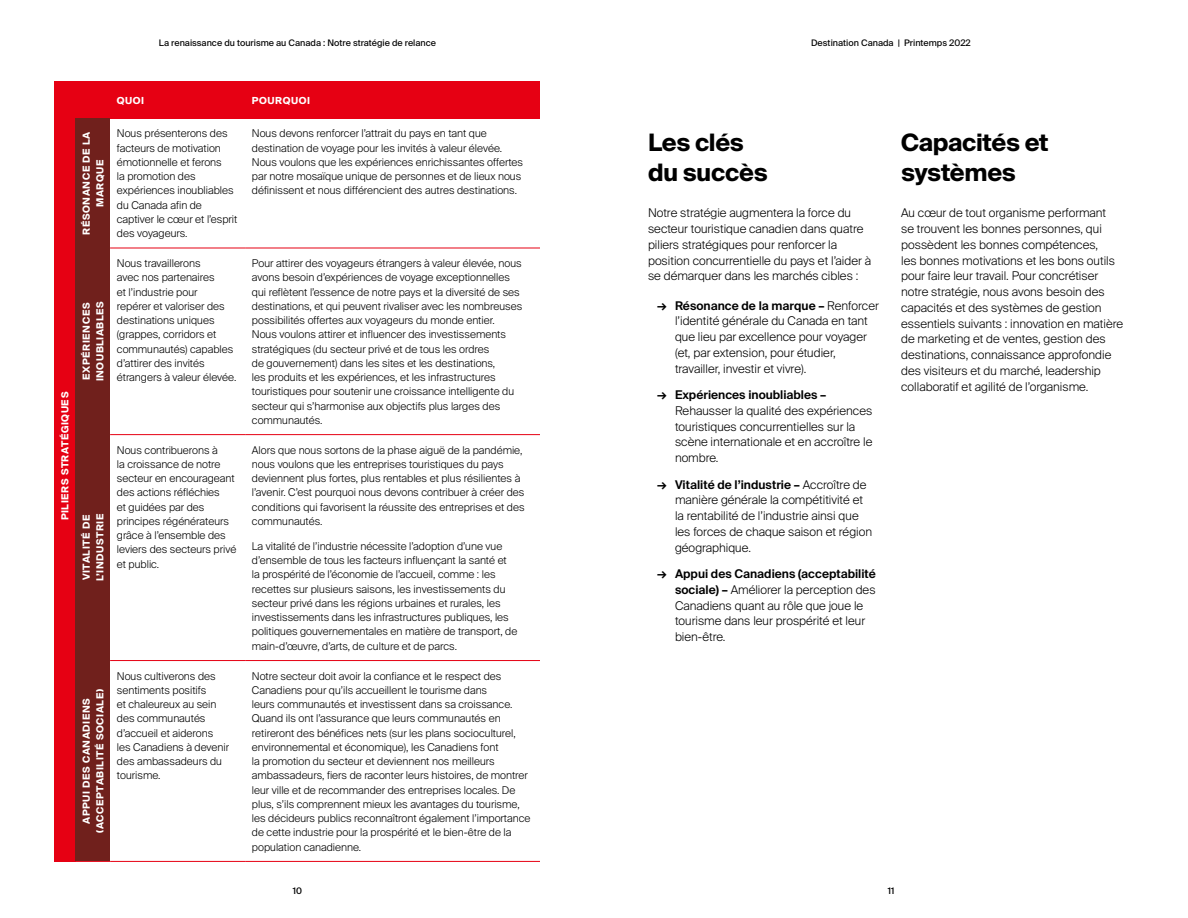
<style>
.page{position:relative;width:1188px;height:918px;background:#fff}
.page>*{position:absolute;margin:0;border:0;box-sizing:border-box;transform-origin:0 0}
.t1{font:700 24px/30px "Suisse Intl";letter-spacing:-.015em;color:#000}
.t2{font:300 12px/15.8px "Suisse Intl";color:#000}
.t3{font:600 12px "Suisse Intl";color:#000}
.t4{font:300 10.65px/14.2px "Suisse Intl";color:#000}
.t5{font:700 9.75px/13.5px "Suisse Intl";letter-spacing:.06em;color:#fff;text-align:center}
.t6{font:9px "Suisse Intl";color:#000}
.t7{font:500 9px "Suisse Intl";color:#000}
.s1{font-weight:600}
</style>
<div class="page">
<div style="left:54px;top:119px;width:22px;height:742px;background:#e60013"></div>
<hr style="left:110px;top:248px;width:135px;height:1px;background:#e60013">
<hr style="left:245px;top:248px;width:295px;height:1px;background:#e60013">
<hr style="left:110px;top:434px;width:135px;height:1px;background:#e60013">
<hr style="left:245px;top:434px;width:295px;height:1px;background:#e60013">
<hr style="left:110px;top:660px;width:135px;height:1px;background:#e60013">
<hr style="left:245px;top:660px;width:295px;height:1px;background:#e60013">
<hr style="left:110px;top:861px;width:135px;height:1px;background:#e60013">
<hr style="left:245px;top:861px;width:295px;height:1px;background:#e60013">
<hr style="left:76px;top:861px;width:34px;height:1px;background:#e60013">
<div style="left:54px;top:81px;width:22px;height:38px;background:#e60013"></div>
<div style="left:76px;top:81px;width:34px;height:38px;background:#e60013"></div>
<div style="left:110px;top:81px;width:135px;height:38px;background:#e60013"></div>
<div style="left:245px;top:81px;width:295px;height:38px;background:#e60013"></div>
<div style="left:76px;top:119px;width:34px;height:129px;background:#70201c"></div>
<div style="left:76px;top:248px;width:34px;height:187px;background:#70201c"></div>
<div style="left:76px;top:435px;width:34px;height:226px;background:#70201c"></div>
<div style="left:76px;top:661px;width:34px;height:200px;background:#70201c"></div>
<p class="t6" style="left:159px;top:37px;width:279px">La renaissance du tourisme au Canada : Notre stratégie de relance</p>
<p class="t6" style="left:811px;top:37px;width:161px">Destination Canada | Printemps 2022</p>
<p class="t5" style="left:80px;top:235px;width:105px;rotate:-90deg">RÉSONANCE DE LA<br>MARQUE</p>
<p class="t5" style="left:58px;top:520px;width:130px;rotate:-90deg">PILIERS STRATÉGIQUES</p>
<p class="t5" style="left:80px;top:381px;width:82px;text-align:left;rotate:-90deg">EXPÉRIENCES<br>INOUBLIABLES</p>
<p class="t5" style="left:80px;top:581px;width:69px;text-align:left;rotate:-90deg">VITALITÉ DE<br>L’INDUSTRIE</p>
<p class="t5" style="left:80px;top:833px;width:145px;rotate:-90deg">APPUI DES CANADIENS (ACCEPTABILITÉ SOCIALE)</p>
<p class="t5" style="left:117px;top:94px;width:29px">QUOI</p>
<p class="t5" style="left:252px;top:94px;width:60px">POURQUOI</p>
<p class="t4" style="left:117px;top:127px;width:122px">Nous présenterons des facteurs de motivation émotionnelle et ferons<br>la promotion des expériences inoubliables du Canada afin de captiver le cœur et l’esprit des voyageurs.</p>
<p class="t4" style="left:117px;top:256px;width:121px">Nous travaillerons<br>avec nos partenaires<br>et l’industrie pour<br>repérer et valoriser des destinations uniques (grappes, corridors et communautés) capables d’attirer des invités étrangers à valeur élevée.</p>
<p class="t4" style="left:117px;top:443px;width:121px">Nous contribuerons à<br>la croissance de notre secteur en encourageant des actions réfléchies<br>et guidées par des principes régénérateurs grâce à l’ensemble des leviers des secteurs privé et public.</p>
<p class="t4" style="left:117px;top:669px;width:114px">Nous cultiverons des sentiments positifs<br>et chaleureux au sein des communautés d’accueil et aiderons les Canadiens à devenir des ambassadeurs du tourisme.</p>
<p class="t4" style="left:252px;top:127px;width:273px">Nous devons renforcer l’attrait du pays en tant que destination de voyage pour les invités à valeur élevée.<br>Nous voulons que les expériences enrichissantes offertes par notre mosaïque unique de personnes et de lieux nous définissent et nous différencient des autres destinations.</p>
<p class="t4" style="left:252px;top:256px;width:272px">Pour attirer des voyageurs étrangers à valeur élevée, nous avons besoin d’expériences de voyage exceptionnelles qui reflètent l’essence de notre pays et la diversité de ses destinations, et qui peuvent rivaliser avec les nombreuses possibilités offertes aux voyageurs du monde entier.<br>Nous voulons attirer et influencer des investissements stratégiques (du secteur privé et de tous les ordres<br>de gouvernement) dans les sites et les destinations,<br>les produits et les expériences, et les infrastructures touristiques pour soutenir une croissance intelligente du secteur qui s’harmonise aux objectifs plus larges des communautés.</p>
<p class="t4" style="left:252px;top:443px;width:274px">Alors que nous sortons de la phase aiguë de la pandémie, nous voulons que les entreprises touristiques du pays deviennent plus fortes, plus rentables et plus résilientes à l’avenir. C’est pourquoi nous devons contribuer à créer des conditions qui favorisent la réussite des entreprises et des communautés.</p>
<p class="t4" style="left:252px;top:539px;width:267px">La vitalité de l’industrie nécessite l’adoption d’une vue d’ensemble de tous les facteurs influençant la santé et la prospérité de l’économie de l’accueil, comme : les recettes sur plusieurs saisons, les investissements du secteur privé dans les régions urbaines et rurales, les investissements dans les infrastructures publiques, les politiques gouvernementales en matière de transport, de main-d’œuvre, d’arts, de culture et de parcs.</p>
<p class="t4" style="left:252px;top:669px;width:280px">Notre secteur doit avoir la confiance et le respect des Canadiens pour qu’ils accueillent le tourisme dans<br>leurs communautés et investissent dans sa croissance.<br>Quand ils ont l’assurance que leurs communautés en retireront des bénéfices nets (sur les plans socioculturel, environnemental et économique), les Canadiens font<br>la promotion du secteur et deviennent nos meilleurs ambassadeurs, fiers de raconter leurs histoires, de montrer leur ville et de recommander des entreprises locales. De plus, s’ils comprennent mieux les avantages du tourisme, les décideurs publics reconnaîtront également l’importance de cette industrie pour la prospérité et le bien-être de la population canadienne.</p>
<h2 class="t1" style="left:648px;top:128px;width:121px">Les clés du succès</h2>
<p class="t2" style="left:648px;top:205px;width:225px">Notre stratégie augmentera la force du secteur touristique canadien dans quatre piliers stratégiques pour renforcer la position concurrentielle du pays et l’aider à se démarquer dans les marchés cibles :</p>
<p class="t2" style="left:675px;top:298px;width:205px;text-indent:-18px"><span class="s1">→ Résonance de la marque –</span> Renforcer l’identité générale du Canada en tant que lieu par excellence pour voyager (et, par extension, pour étudier, travailler, investir et vivre).</p>
<p class="t3" style="left:657px;top:388px;width:171px">→ Expériences inoubliables –</p>
<p class="t2" style="left:675px;top:403px;width:199px">Rehausser la qualité des expériences touristiques concurrentielles sur la scène internationale et en accroître le nombre.</p>
<p class="t2" style="left:675px;top:477px;width:199px;text-indent:-18px"><span class="s1">→ Vitalité de l’industrie –</span> Accroître de manière générale la compétitivité et la rentabilité de l’industrie ainsi que les forces de chaque saison et région géographique.</p>
<p class="t2" style="left:675px;top:566px;width:202px;text-indent:-18px"><span class="s1">→ Appui des Canadiens (acceptabilité sociale) –</span> Améliorer la perception des<br>Canadiens quant au rôle que joue le tourisme dans leur prospérité et leur bien-être.</p>
<p class="t1" style="left:901px;top:128px;width:149px">Capacités et systèmes</p>
<p class="t2" style="left:901px;top:205px;width:224px">Au cœur de tout organisme performant<br>se trouvent les bonnes personnes, qui possèdent les bonnes compétences,<br>les bonnes motivations et les bons outils pour faire leur travail. Pour concrétiser notre stratégie, nous avons besoin des capacités et des systèmes de gestion essentiels suivants : innovation en matière de marketing et de ventes, gestion des destinations, connaissance approfondie des visiteurs et du marché, leadership collaboratif et agilité de l’organisme.</p>
<p class="t7" style="left:293px;top:886px;width:11px">10</p>
<p class="t7" style="left:888px;top:886px;width:8px">11</p>
</div>
